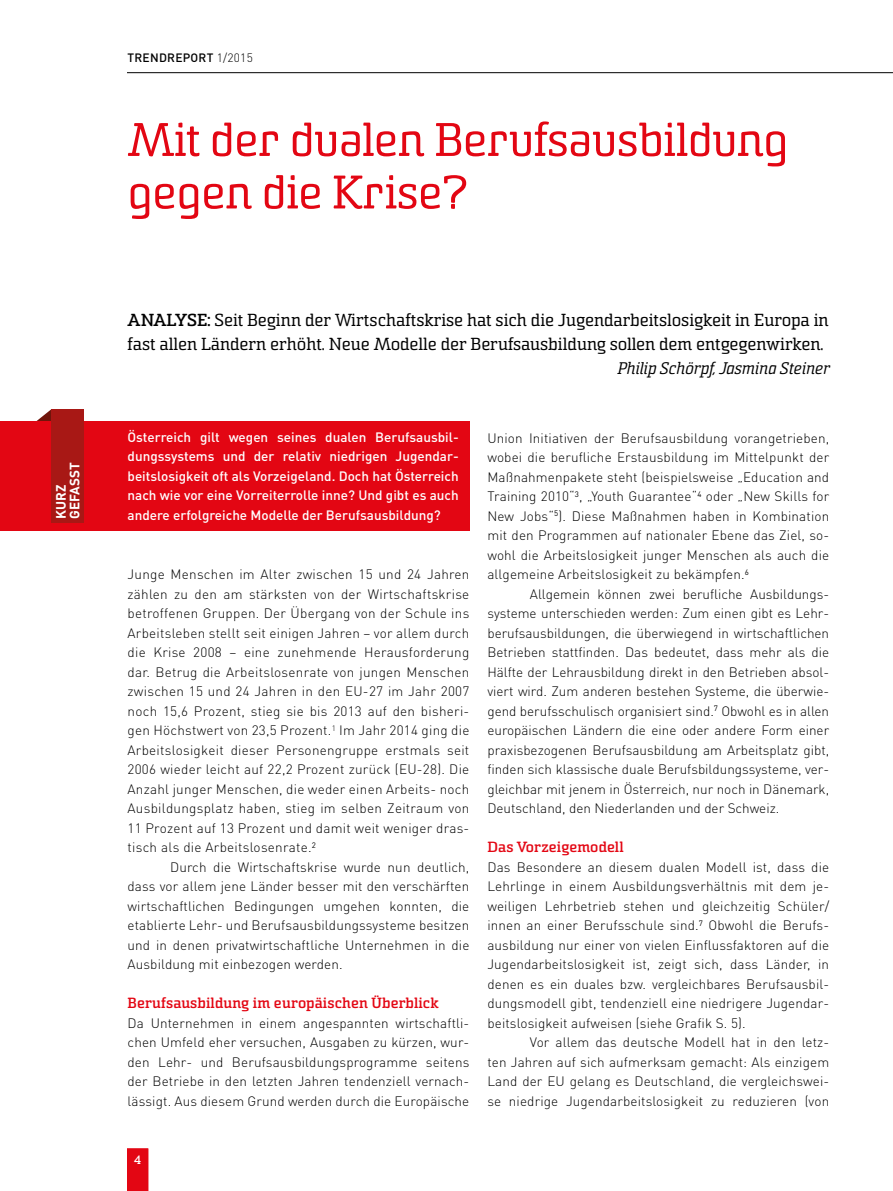
<style>
.page{position:relative;width:893px;height:1191px;background:#fff}
.page>*{position:absolute;margin:0;border:0;box-sizing:border-box;transform-origin:0 0}
.t1{font:52.5px/52.5px "Sommet Slab Rnd";letter-spacing:-.01em;color:#e30613}
.t2{font:19.5px/24px "Sommet Slab Rnd";letter-spacing:-.01em;color:#000}
.t3{font:italic 18.75px "Sommet Slab Rnd";color:#000}
.t4{font:700 16.5px "Sommet Slab Rnd";letter-spacing:.005em;color:#e30613}
.t5{font:300 13.5px/19.5px "DIN Pro";letter-spacing:.01em;color:#000;text-align:justify}
.t6{font:500 13.5px/19.5px "DIN Pro";color:#fff;text-align:justify}
.t7{font:700 13.5px/13.5px "DIN Pro";color:#fff}
.t8{font:700 13.5px "Sommet Slab Rnd";color:#fff}
.t9{font:500 12px "DIN Pro";letter-spacing:.02em;color:#000}
.s1{font-weight:300}
.s2{font-weight:700}
</style>
<div class="page">
<hr style="left:127px;top:72px;width:766px;height:1px;background:#000">
<svg style="left:127px;top:1148px;width:21px;height:43px"></svg>
<svg style="left:36px;top:409px;width:15px;height:12px"></svg>
<div style="left:0;top:421px;width:469px;height:109px;background:#e30613"></div>
<div style="left:51px;top:409px;width:33px;height:114px;background:#a81815"></div>
<p class="t7" style="left:54px;top:519px;width:58px;rotate:-90deg">KURZ<br>GEFASST</p>
<p class="t9" style="left:128px;top:49px;width:127px">TRENDREPORT <span class="s1">1/2015</span></p>
<h1 class="t1" style="left:128px;top:113px;width:662px">Mit der dualen Berufsausbildung gegen die Krise?</h1>
<h2 class="t2" style="left:128px;top:307px;width:703px"><span class="s2">ANALYSE:</span> Seit Beginn der Wirtschaftskrise hat sich die Jugendarbeitslosigkeit in Europa in fast allen Ländern erhöht. Neue Modelle der Berufsausbildung sollen dem entgegenwirken.</h2>
<h3 class="t3" style="left:617px;top:358px;width:214px">Philip Schörpf, Jasmina Steiner</h3>
<p class="t6" style="left:128px;top:426px;width:333px">Österreich gilt wegen seines dualen Berufsausbil&shy;dungssystems und der relativ niedrigen Jugendar&shy;beitslosigkeit oft als Vorzeigeland. Doch hat Österreich nach wie vor eine Vorreiterrolle inne? Und gibt es auch</p>
<p class="t6" style="left:128px;top:504px;width:315px">andere erfolgreiche Modelle der Berufsausbildung?</p>
<p class="t5" style="left:128px;top:564px;width:343px">Junge Menschen im Alter zwischen 15 und 24 Jahren zählen zu den am stärksten von der Wirtschaftskrise betroffenen Gruppen. Der Übergang von der Schule ins Arbeitsleben stellt seit einigen Jahren – vor allem durch die Krise 2008 – eine zunehmende Herausforderung dar. Betrug die Arbeitslosenrate von jungen Menschen zwischen 15 und 24 Jahren in den EU-27 im Jahr 2007 noch 15,6 Prozent, stieg sie bis 2013 auf den bisheri&shy;gen Höchstwert von 23,5 Prozent.<sup>1</sup> Im Jahr 2014 ging die Arbeitslosigkeit dieser Personengruppe erstmals seit 2006 wieder leicht auf 22,2 Prozent zurück (EU-28). Die Anzahl junger Menschen, die weder einen Arbeits- noch Ausbildungsplatz haben, stieg im selben Zeitraum von 11 Prozent auf 13 Prozent und damit weit weniger dras&shy;tisch als die Arbeitslosenrate.<sup>2</sup></p>
<p class="t5" style="left:128px;top:856px;width:343px;text-indent:43px">Durch die Wirtschaftskrise wurde nun deutlich, dass vor allem jene Länder besser mit den verschärften wirtschaftlichen Bedingungen umgehen konnten, die etablierte Lehr- und Berufsausbildungssysteme besitzen und in denen privatwirtschaftliche Unternehmen in die Ausbildung mit einbezogen werden.</p>
<p class="t4" style="left:128px;top:994px;width:313px">Berufsausbildung im europäischen Überblick</p>
<p class="t5" style="left:128px;top:1012px;width:343px">Da Unternehmen in einem angespannten wirtschaftli&shy;chen Umfeld eher versuchen, Ausgaben zu kürzen, wur&shy;den Lehr- und Berufsausbildungsprogramme seitens der Betriebe in den letzten Jahren tendenziell vernach&shy;lässigt. Aus diesem Grund werden durch die Europäische</p>
<p class="t8" style="left:134px;top:1152px;width:8px">4</p>
<p class="t5" style="left:487px;top:427px;width:343px">Union Initiativen der Berufsausbildung vorangetrieben, wobei die berufliche Erstausbildung im Mittelpunkt der Maßnahmenpakete steht (beispielsweise „Education and Training 2010“<sup>3</sup>, „Youth Guarantee“<sup>4</sup> oder „New Skills for New Jobs“<sup>5</sup>). Diese Maßnahmen haben in Kombination mit den Programmen auf nationaler Ebene das Ziel, so&shy;wohl die Arbeitslosigkeit junger Menschen als auch die allgemeine Arbeitslosigkeit zu bekämpfen.<sup>6</sup></p>
<p class="t5" style="left:487px;top:583px;width:343px;text-indent:43px">Allgemein können zwei berufliche Ausbildungs&shy;systeme unterschieden werden: Zum einen gibt es Lehr&shy;berufsausbildungen, die überwiegend in wirtschaftlichen Betrieben stattfinden. Das bedeutet, dass mehr als die Hälfte der Lehrausbildung direkt in den Betrieben absol&shy;viert wird. Zum anderen bestehen Systeme, die überwie&shy;gend berufsschulisch organisiert sind.<sup>7</sup> Obwohl es in allen europäischen Ländern die eine oder andere Form einer praxisbezogenen Berufsausbildung am Arbeitsplatz gibt, finden sich klassische duale Berufsbildungssysteme, ver&shy;gleichbar mit jenem in Österreich, nur noch in Dänemark, Deutschland, den Niederlanden und der Schweiz.</p>
<p class="t4" style="left:487px;top:838px;width:138px">Das Vorzeigemodell</p>
<p class="t5" style="left:487px;top:856px;width:343px">Das Besondere an diesem dualen Modell ist, dass die Lehrlinge in einem Ausbildungsverhältnis mit dem je&shy;weiligen Lehrbetrieb stehen und gleichzeitig Schüler/ innen an einer Berufsschule sind.<sup>7</sup> Obwohl die Berufs&shy;ausbildung nur einer von vielen Einflussfaktoren auf die Jugendarbeitslosigkeit ist, zeigt sich, dass Länder, in denen es ein duales bzw. vergleichbares Berufsausbil&shy;dungsmodell gibt, tendenziell eine niedrigere Jugendar&shy;beitslosigkeit aufweisen (siehe Grafik S. 5).</p>
<p class="t5" style="left:487px;top:1032px;width:343px;text-indent:43px">Vor allem das deutsche Modell hat in den letz&shy;ten Jahren auf sich aufmerksam gemacht: Als einzigem Land der EU gelang es Deutschland, die vergleichswei&shy;se niedrige Jugendarbeitslosigkeit zu reduzieren (von</p>
</div>
